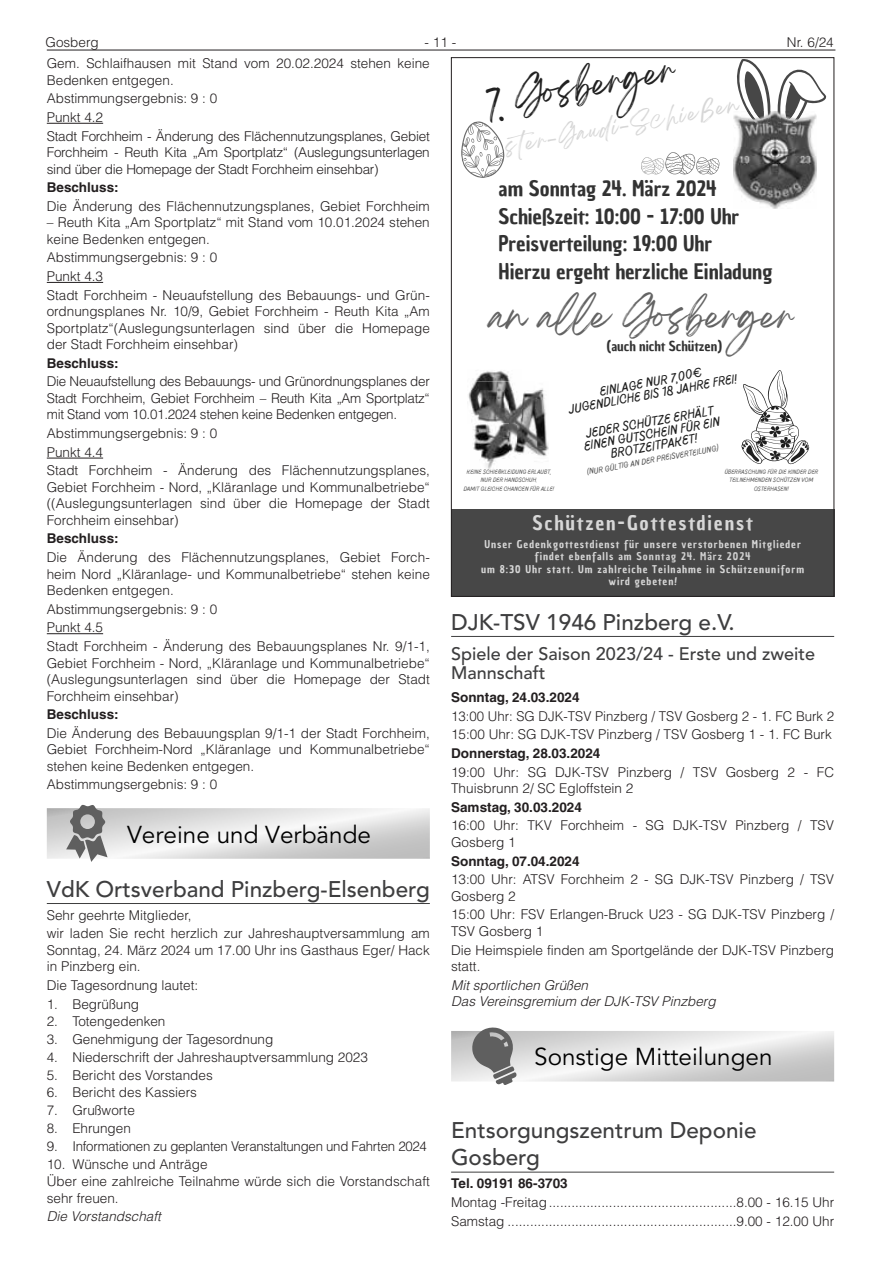
<style>
.page{position:relative;width:881px;height:1263px;background:#fff}
.page>*{position:absolute;margin:0;border:0;box-sizing:border-box;transform-origin:0 0}
.t1{font:34.05px "Breathing";color:#636363}
.t2{font:32.55px "Breathing";color:#212121}
.t3{font:24.3px "Avenir LT";color:#000}
.t4{font:24.3px "Avenir LT Book 2";color:#000}
.t5{font:500 22.5px/27px "Avenir LT";color:#3e3e3f}
.t6{font:20.85px/27.5px "Chau Philomene One";color:#323232}
.t7{font:19.65px "Chau Philomene One";letter-spacing:.095em;color:#d7d7d7}
.t8{font:19.65px "Breathing";color:#d7d7d7}
.t9{font:500 18px/19.5px "Avenir LT";color:#3e3e3f}
.t10{font:300 13.5px/16.5px "Helvetica LT";color:#231f20}
.t11{font:300 13.5px/18.6px "Helvetica LT";letter-spacing:-.02em;color:#231f20}
.t12{font:700 13.5px "Helvetica LT";color:#231f20}
.t13{font:italic 300 13.5px/16.5px "Helvetica LT";color:#231f20}
.t14{font:100 13.5px/12.1px "Pluma";color:#212121;text-align:center}
.t15{font:13.5px "Chau Philomene One";color:#323232}
.t16{font:100 13.35px/12px "Pluma";color:#212121;text-align:center}
.t17{font:10.5px/12.3px "Chau Philomene One";letter-spacing:.095em;color:#d7d7d7;text-align:center}
.t18{font:100 8.55px "Pluma";color:#5c5c5c}
.t19{font:100 6.45px/8.7px "Pluma";color:#636363;text-align:center}
.s1{color:#d1d1d1}
</style>
<div class="page">
<hr style="left:47px;top:50px;width:788px;height:1px;background:#231f20">
<hr style="left:451px;top:636px;width:382px;height:1px;background:#3e3e3f">
<hr style="left:451px;top:1172px;width:382px;height:1px;background:#3e3e3f">
<svg style="left:737px;top:59px;width:90px;height:60px"></svg>
<img style="left:733px;top:111px;width:83px;height:98px">
<img style="left:746px;top:111px;width:57px;height:12px">
<svg style="left:461px;top:121px;width:43px;height:57px"></svg>
<img style="left:468px;top:370px;width:42px;height:32px">
<div style="left:451px;top:509px;width:382px;height:88px;background:#474747"></div>
<img style="left:484px;top:388px;width:64px;height:81px">
<img style="left:473px;top:423px;width:43px;height:36px">
<img style="left:509px;top:423px;width:7px;height:32px">
<img style="left:470px;top:381px;width:51px;height:42px">
<img style="left:509px;top:391px;width:12px;height:32px">
<svg style="left:741px;top:370px;width:68px;height:95px"></svg>
<svg style="left:641px;top:152px;width:78px;height:22px"></svg>
<svg style="left:451px;top:1027px;width:382px;height:58px"></svg>
<hr style="left:47px;top:123px;width:56px;height:1px;background:#231f20">
<hr style="left:47px;top:282px;width:56px;height:1px;background:#231f20">
<hr style="left:47px;top:458px;width:56px;height:1px;background:#231f20">
<hr style="left:47px;top:633px;width:56px;height:1px;background:#231f20">
<hr style="left:47px;top:903px;width:382px;height:1px;background:#3e3e3f">
<svg style="left:47px;top:805px;width:382px;height:57px"></svg>
<p class="t10" style="left:45px;top:34px;width:55px">Gosberg</p>
<p class="t10" style="left:424px;top:34px;width:33px">- 11 -</p>
<p class="t10" style="left:786px;top:34px;width:48px">Nr. 6/24</p>
<h2 class="t2" style="left:485px;top:92px;width:192px;rotate:-10deg">7. Gosberger</h2>
<p class="t10" style="left:47px;top:55px;width:384px">Gem. Schlaifhausen mit Stand vom 20.02.2024 stehen keine<br>Bedenken entgegen.</p>
<p class="t11" style="left:47px;top:89px;width:384px">Abstimmungsergebnis: 9 : 0<br>Punkt 4.2<br>Stadt Forchheim - Änderung des Flächennutzungsplanes, Gebiet</p>
<p class="t11" style="left:47px;top:144px;width:384px;line-height:16.5px">Forchheim - Reuth Kita „Am Sportplatz“ (Auslegungsunterlagen sind über die Homepage der Stadt Forchheim einsehbar)</p>
<p class="t12" style="left:47px;top:179px;width:73px">Beschluss:</p>
<p class="t10" style="left:47px;top:198px;width:384px">Die Änderung des Flächennutzungsplanes, Gebiet Forchheim</p>
<p class="t10" style="left:47px;top:214px;width:384px">– Reuth Kita „Am Sportplatz“ mit Stand vom 10.01.2024 stehen keine Bedenken entgegen.</p>
<p class="t10" style="left:47px;top:248px;width:384px;line-height:18.6px">Abstimmungsergebnis: 9 : 0<br>Punkt 4.3<br>Stadt Forchheim - Neuaufstellung des Bebauungs- und Grün-</p>
<p class="t10" style="left:47px;top:303px;width:384px;text-align:justify">ordnungsplanes Nr. 10/9, Gebiet Forchheim - Reuth Kita „Am Sportplatz“(Auslegungsunterlagen sind über die Homepage der Stadt Forchheim einsehbar)</p>
<p class="t12" style="left:47px;top:355px;width:73px">Beschluss:</p>
<p class="t10" style="left:47px;top:373px;width:384px;text-align:justify">Die Neuaufstellung des Bebauungs- und Grünordnungsplanes der Stadt Forchheim, Gebiet Forchheim – Reuth Kita „Am Sportplatz“ mit Stand vom 10.01.2024 stehen keine Bedenken entgegen.</p>
<p class="t10" style="left:47px;top:424px;width:384px;line-height:18.6px">Abstimmungsergebnis: 9 : 0<br>Punkt 4.4<br>Stadt Forchheim - Änderung des Flächennutzungsplanes,</p>
<p class="t10" style="left:47px;top:479px;width:384px;text-align:justify">Gebiet Forchheim - Nord, „Kläranlage und Kommunalbetriebe“ ((Auslegungsunterlagen sind über die Homepage der Stadt Forchheim einsehbar)</p>
<p class="t12" style="left:47px;top:530px;width:73px">Beschluss:</p>
<p class="t10" style="left:47px;top:549px;width:384px;text-align:justify">Die Änderung des Flächennutzungsplanes, Gebiet Forch&shy;heim Nord „Kläranlage- und Kommunalbetriebe“ stehen keine Bedenken entgegen.</p>
<p class="t10" style="left:47px;top:599px;width:384px;line-height:18.6px">Abstimmungsergebnis: 9 : 0<br>Punkt 4.5<br>Stadt Forchheim - Änderung des Bebauungsplanes Nr. 9/1-1,</p>
<p class="t10" style="left:47px;top:654px;width:384px;text-align:justify">Gebiet Forchheim - Nord, „Kläranlage und Kommunalbetriebe“ (Auslegungsunterlagen sind über die Homepage der Stadt Forchheim einsehbar)</p>
<p class="t12" style="left:47px;top:706px;width:73px">Beschluss:</p>
<p class="t10" style="left:47px;top:725px;width:384px;text-align:justify">Die Änderung des Bebauungsplan 9/1-1 der Stadt Forchheim, Gebiet Forchheim-Nord „Kläranlage und Kommunalbetriebe“ stehen keine Bedenken entgegen.</p>
<p class="t10" style="left:47px;top:776px;width:172px">Abstimmungsergebnis: 9 : 0</p>
<h3 class="t4" style="left:127px;top:820px;width:245px">Vereine und Verbände</h3>
<h3 class="t5" style="left:47px;top:876px;width:384px">VdK Ortsverband Pinzberg-Elsenberg</h3>
<p class="t10" style="left:47px;top:905px;width:384px;line-height:18.6px">Sehr geehrte Mitglieder,<br>wir laden Sie recht herzlich zur Jahreshauptversammlung am</p>
<p class="t10" style="left:47px;top:941px;width:384px">Sonntag, 24. März 2024 um 17.00 Uhr ins Gasthaus Eger/ Hack in Pinzberg ein.</p>
<p class="t10" style="left:47px;top:977px;width:153px">Die Tagesordnung lautet:</p>
<p class="t10" style="left:47px;top:995px;width:94px">1. Begrüßung</p>
<p class="t10" style="left:47px;top:1013px;width:120px">2. Totengedenken</p>
<p class="t10" style="left:47px;top:1031px;width:228px">3. Genehmigung der Tagesordnung</p>
<p class="t10" style="left:47px;top:1049px;width:322px">4. Niederschrift der Jahreshauptversammlung 2023</p>
<p class="t10" style="left:47px;top:1066px;width:167px">5. Bericht des Vorstandes</p>
<p class="t10" style="left:47px;top:1084px;width:152px">6. Bericht des Kassiers</p>
<p class="t10" style="left:47px;top:1102px;width:90px">7. Grußworte</p>
<p class="t10" style="left:47px;top:1120px;width:86px">8. Ehrungen</p>
<p class="t11" style="left:47px;top:1136px;width:381px">9. Informationen zu geplanten Veranstaltungen und Fahrten 2024</p>
<p class="t10" style="left:47px;top:1155px;width:384px;line-height:17.9px">10. Wünsche und Anträge<br>Über eine zahlreiche Teilnahme würde sich die Vorstandschaft</p>
<p class="t10" style="left:47px;top:1189px;width:73px">sehr freuen.</p>
<p class="t13" style="left:47px;top:1208px;width:116px">Die Vorstandschaft</p>
<h3 class="t8" style="left:504px;top:140px;width:238px;rotate:-10deg">ster-Gaudi-Schießen</h3>
<h3 class="t6" style="left:498px;top:175px;width:219px">am Sonntag 24. März 2024</h3>
<h3 class="t6" style="left:498px;top:203px;width:275px">Schießzeit: 10:00 - 17:00 Uhr<br>Preisverteilung: 19:00 Uhr<br>Hierzu ergeht herzliche Einladung</h3>
<h1 class="t1" style="left:490px;top:305px;width:305px">an alle Gosberger</h1>
<p class="t15" style="left:606px;top:337px;width:117px">(auch nicht Schützen)</p>
<p class="t16" style="left:565px;top:391px;width:172px;rotate:-10deg">EINLAGE NUR 7,00€<br>JUGENDLICHE BIS 18 JAHRE FREI!</p>
<p class="t14" style="left:580px;top:428px;width:140px;rotate:-10deg">JEDER SCHÜTZE ERHÄLT<br>EINEN GUTSCHEIN FÜR EIN<br>BROTZEITPAKET!</p>
<p class="t18" style="left:585px;top:466px;width:135px;rotate:-10deg">(NUR GÜLTIG AN DER PREISVERTEILUNG)</p>
<p class="t19" style="left:463px;top:467px;width:92px">KEINE SCHIEßKLEIDUNG ERLAUBT,<br>NUR DER HANDSCHUH.<br>DAMIT GLEICHE CHANCEN FÜR ALLE!</p>
<p class="t19" style="left:724px;top:467px;width:95px">ÜBERRASCHUNG FÜR DIE KINDER DER<br>TEILNEHMENDEN SCHÜTZEN VOM<br>OSTERHASEN!</p>
<h3 class="t7" style="left:532px;top:509px;width:222px">Schützen-Gottestdienst</h3>
<p class="t17" style="left:481px;top:538px;width:324px">Unser Gedenkgottestdienst für unsere verstorbenen Mitglieder findet ebenfalls am <span class="s1">Sonntag 24. März 2024<br></span>um 8:30 Uhr statt. Um zahlreiche Teilnahme in Schützenuniform wird gebeten!</p>
<h3 class="t5" style="left:451px;top:609px;width:285px">DJK-TSV 1946 Pinzberg e.V.</h3>
<h3 class="t9" style="left:451px;top:644px;width:365px">Spiele der Saison 2023/24 - Erste und zweite<br>Mannschaft</h3>
<p class="t12" style="left:451px;top:689px;width:130px">Sonntag, 24.03.2024</p>
<p class="t10" style="left:451px;top:707px;width:384px;line-height:18.6px">13:00 Uhr: SG DJK-TSV Pinzberg / TSV Gosberg 2 - 1. FC Burk 2<br>15:00 Uhr: SG DJK-TSV Pinzberg / TSV Gosberg 1 - 1. FC Burk</p>
<p class="t12" style="left:451px;top:745px;width:151px">Donnerstag, 28.03.2024</p>
<p class="t10" style="left:451px;top:763px;width:384px">19:00 Uhr: SG DJK-TSV Pinzberg / TSV Gosberg 2 - FC<br>Thuisbrunn 2/ SC Egloffstein 2</p>
<p class="t12" style="left:451px;top:799px;width:132px">Samstag, 30.03.2024</p>
<p class="t10" style="left:451px;top:817px;width:384px">16:00 Uhr: TKV Forchheim - SG DJK-TSV Pinzberg / TSV<br>Gosberg 1</p>
<p class="t12" style="left:451px;top:853px;width:130px">Sonntag, 07.04.2024</p>
<p class="t10" style="left:451px;top:871px;width:384px">13:00 Uhr: ATSV Forchheim 2 - SG DJK-TSV Pinzberg / TSV<br>Gosberg 2</p>
<p class="t10" style="left:451px;top:906px;width:384px">15:00 Uhr: FSV Erlangen-Bruck U23 - SG DJK-TSV Pinzberg /<br>TSV Gosberg 1</p>
<p class="t10" style="left:451px;top:941px;width:384px">Die Heimspiele finden am Sportgelände der DJK-TSV Pinzberg statt.</p>
<p class="t13" style="left:451px;top:976px;width:266px">Mit sportlichen Grüßen<br>Das Vereinsgremium der DJK-TSV Pinzberg</p>
<h3 class="t3" style="left:534px;top:1043px;width:240px">Sonstige Mitteilungen</h3>
<h3 class="t5" style="left:451px;top:1118px;width:307px">Entsorgungszentrum Deponie<br>Gosberg</h3>
<p class="t12" style="left:451px;top:1175px;width:118px">Tel. 09191 86-3703</p>
<p class="t10" style="left:451px;top:1194px;width:97px">Montag -Freitag</p>
<p class="t10" style="left:736px;top:1194px;width:99px">8.00 - 16.15 Uhr</p>
<p class="t10" style="left:451px;top:1212px;width:55px">Samstag</p>
<p class="t10" style="left:736px;top:1212px;width:99px">9.00 - 12.00 Uhr</p>
</div>
